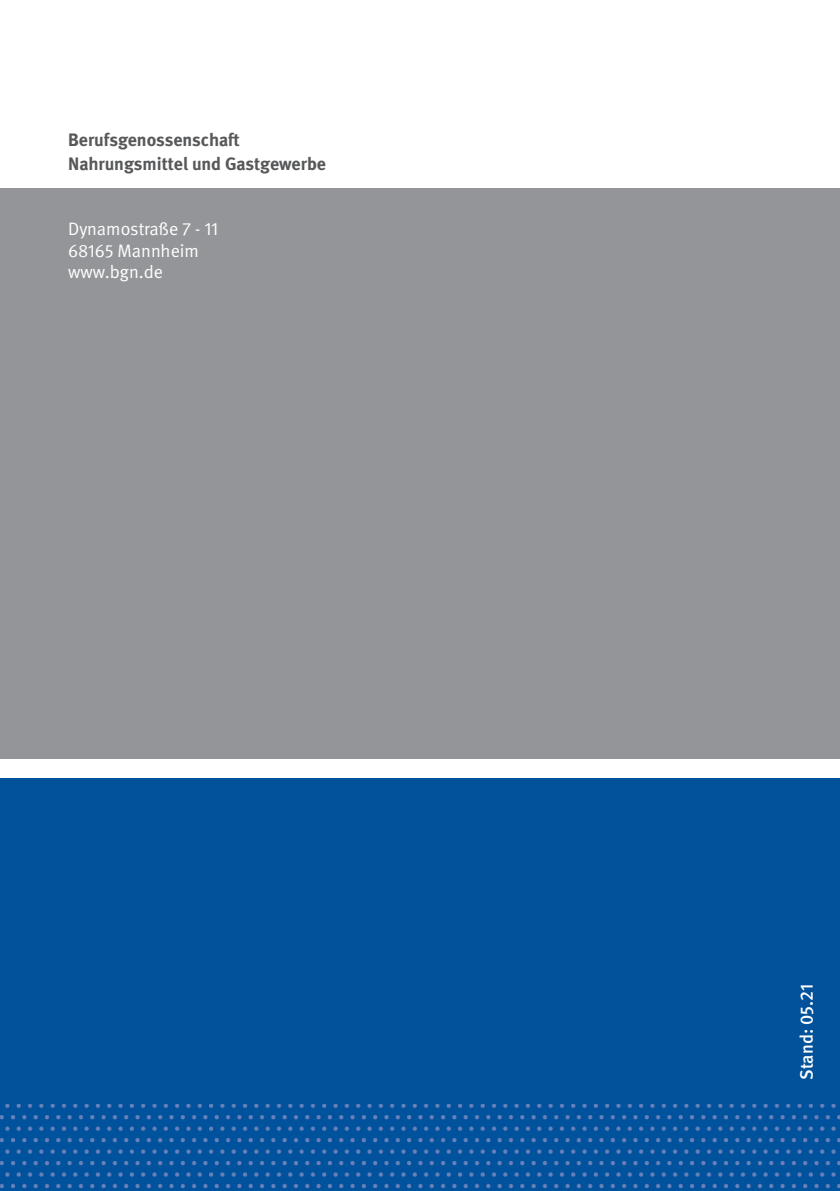
<style>
.page{position:relative;width:840px;height:1191px;background:#fff}
.page>*{position:absolute;margin:0;border:0;box-sizing:border-box;transform-origin:0 0}
.t1{font:700 18px/24.2px "DGUV Meta";color:#57585a}
.t2{font:18px/21.6px "DGUV Meta";color:#fff}
.t3{font:500 18px "DGUV Meta";color:#fff}
</style>
<div class="page">
<div style="left:0;top:189px;width:839px;height:570px;background:#939598"></div>
<div style="left:0;top:778px;width:839px;height:413px;background:#01519b"></div>
<img style="left:0;top:1104px;width:839px;height:85px">
<p class="t1" style="left:68px;top:128px;width:259px">Berufsgenossenschaft<br>Nahrungsmittel und Gastgewerbe</p>
<p class="t2" style="left:68px;top:218px;width:151px">Dynamostraße 7 - 11<br>68165 Mannheim www.bgn.de</p>
<p class="t3" style="left:795px;top:1080px;width:97px;rotate:-90deg">Stand: 05.21</p>
</div>
